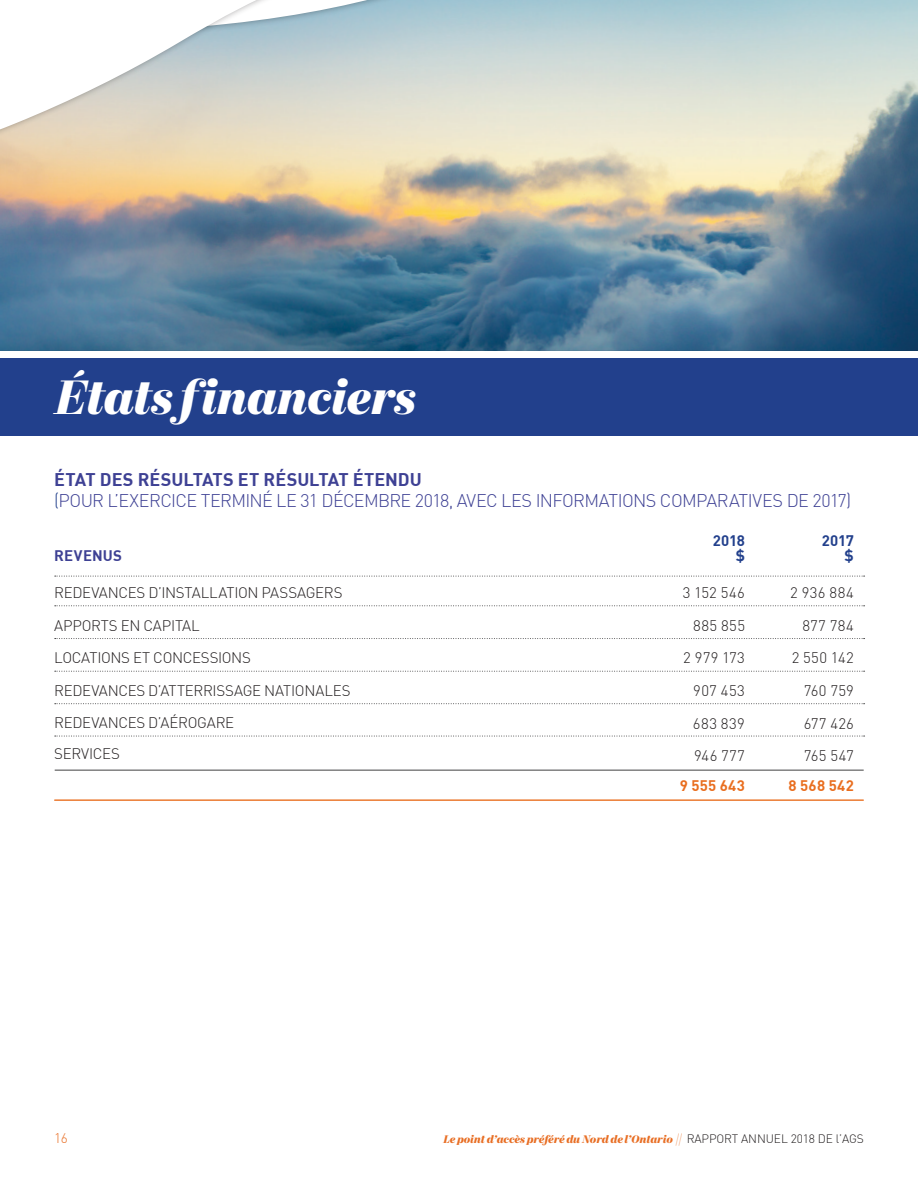
<style>
.page{position:relative;width:918px;height:1188px;background:#fff}
.page>*{position:absolute;margin:0;border:0;box-sizing:border-box;transform-origin:0 0}
.t1{font:italic 700 48px "Mort Modern 11";letter-spacing:-.015em;color:#fff}
.t2{font:300 18px "DIN";letter-spacing:-.035em;color:#3e4194}
.t3{font:700 18px "DIN";color:#3e4194}
.t4{font:300 15px "DIN";letter-spacing:-.01em;color:#231f20}
.t5{font:700 15px "DIN";letter-spacing:.02em;color:#e96e1f}
.t6{font:700 15px "DIN";letter-spacing:-.01em;color:#22408c}
.t7{font:700 15px "DIN";letter-spacing:.01em;color:#3e4194}
.t8{font:300 13.65px "DIN";color:#e86e24}
.t9{font:italic 700 10.95px "Mort Modern 11";letter-spacing:-.01em;color:#e86e24}
.s1{color:#22408c}
.s2{font-family:"Mort Modern 20";font-weight:500;font-stretch:condensed;font-size:13.65px}
.s3{font-family:"DIN";font-weight:300;font-style:normal;font-size:12px;color:#231f20}
</style>
<div class="page">
<img style="left:0;top:0;width:918px;height:351px">
<div style="left:0;top:359px;width:918px;height:77px;background:#22408c"></div>
<hr style="left:55px;top:799px;width:808px;height:2px;background:#eb7a31">
<svg style="left:55px;top:576px;width:810px;height:1px"></svg>
<svg style="left:55px;top:605px;width:810px;height:1px"></svg>
<svg style="left:55px;top:638px;width:810px;height:1px"></svg>
<svg style="left:55px;top:671px;width:810px;height:1px"></svg>
<svg style="left:55px;top:703px;width:810px;height:1px"></svg>
<svg style="left:55px;top:736px;width:810px;height:1px"></svg>
<hr style="left:55px;top:770px;width:809px;height:1px;background:#414142">
<svg style="left:0;top:0;width:503px;height:164px"></svg>
<p class="t1" style="left:54px;top:365px;width:364px">États financiers</p>
<p class="t3" style="left:54px;top:468px;width:369px">ÉTAT DES RÉSULTATS ET RÉSULTAT ÉTENDU</p>
<p class="t2" style="left:54px;top:489px;width:798px"><span class="s1">(</span>POUR L’EXERCICE TERMINÉ LE 31 DÉCEMBRE 2018, AVEC LES INFORMATIONS COMPARATIVES DE 2017)</p>
<p class="t6" style="left:713px;top:531px;width:34px">2018</p>
<p class="t6" style="left:736px;top:546px;width:11px">$</p>
<p class="t6" style="left:822px;top:531px;width:34px">2017</p>
<p class="t6" style="left:845px;top:546px;width:11px">$</p>
<p class="t7" style="left:54px;top:546px;width:69px">REVENUS</p>
<p class="t4" style="left:54px;top:583px;width:290px">REDEVANCES D’INSTALLATION PASSAGERS</p>
<p class="t4" style="left:683px;top:583px;width:64px">3 152 546</p>
<p class="t4" style="left:790px;top:583px;width:65px">2 936 884</p>
<p class="t4" style="left:54px;top:616px;width:147px">APPORTS EN CAPITAL</p>
<p class="t4" style="left:693px;top:616px;width:53px">885 855</p>
<p class="t4" style="left:802px;top:616px;width:53px">877 784</p>
<p class="t4" style="left:54px;top:649px;width:198px">LOCATIONS ET CONCESSIONS</p>
<p class="t4" style="left:683px;top:649px;width:63px">2 979 173</p>
<p class="t4" style="left:792px;top:649px;width:64px">2 550 142</p>
<p class="t4" style="left:54px;top:681px;width:298px">REDEVANCES D’ATTERRISSAGE NATIONALES</p>
<p class="t4" style="left:693px;top:681px;width:53px">907 453</p>
<p class="t4" style="left:804px;top:681px;width:52px">760 759</p>
<p class="t4" style="left:54px;top:713px;width:182px">REDEVANCES D’AÉROGARE</p>
<p class="t4" style="left:693px;top:714px;width:54px">683 839</p>
<p class="t4" style="left:804px;top:714px;width:52px">677 426</p>
<p class="t4" style="left:54px;top:744px;width:67px">SERVICES</p>
<p class="t4" style="left:694px;top:746px;width:52px">946 777</p>
<p class="t4" style="left:804px;top:746px;width:51px">765 547</p>
<p class="t5" style="left:680px;top:776px;width:67px">9 555 643</p>
<p class="t5" style="left:789px;top:776px;width:67px">8 568 542</p>
<p class="t8" style="left:54px;top:1129px;width:15px">16</p>
<p class="t9" style="left:443px;top:1131px;width:422px">Le point d’accès préféré du Nord de l’Ontario <span class="s2">| |</span> <span class="s3">RAPPORT ANNUEL 2018 DE l’AGS</span></p>
</div>
